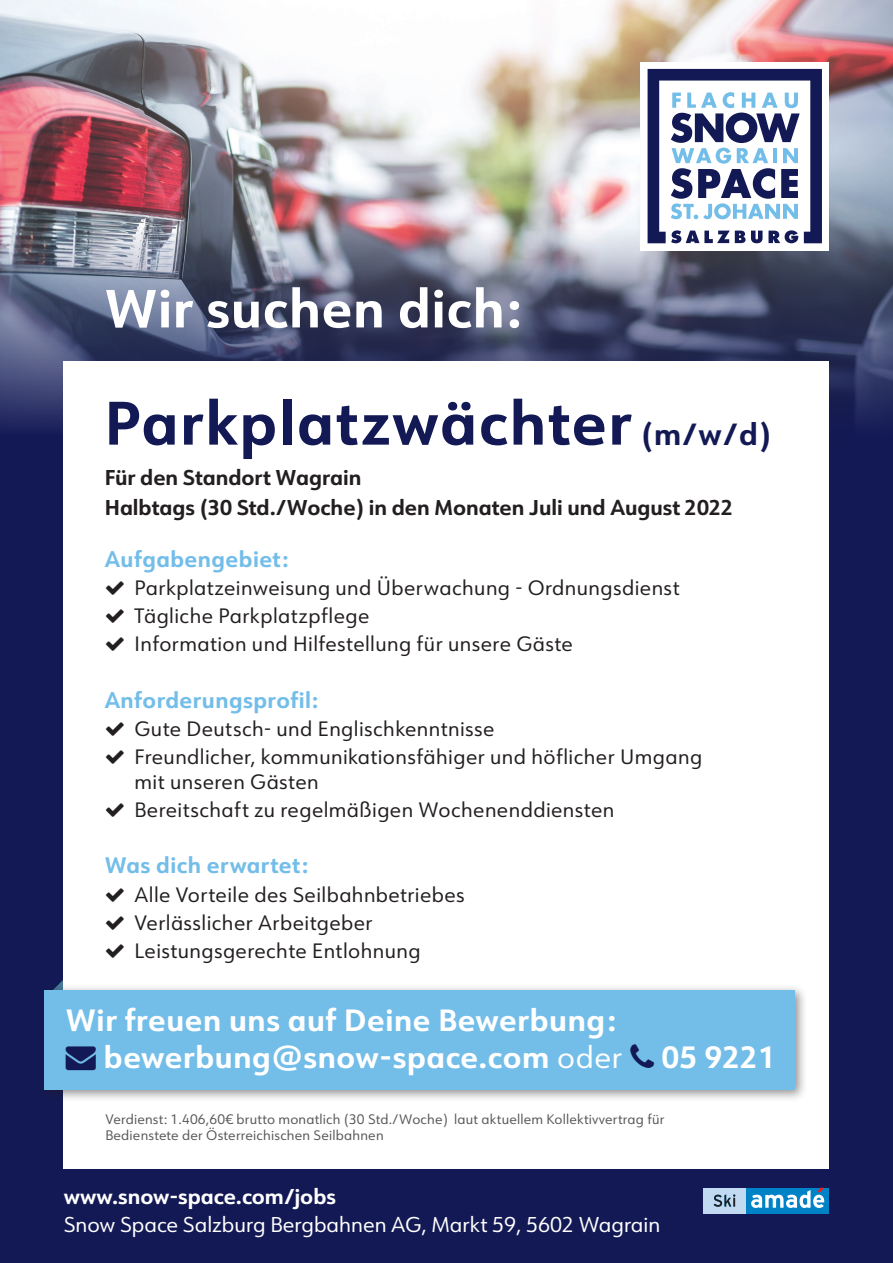
<style>
.page{position:relative;width:893px;height:1263px;background:#fff}
.page>*{position:absolute;margin:0;border:0;box-sizing:border-box;transform-origin:0 0}
.t1{font:700 60px "URW Form";letter-spacing:.03em;color:#131954}
.t2{font:700 52.5px "URW Form";letter-spacing:.015em;color:#fff}
.t3{font:700 30.15px "URW Form";letter-spacing:.02em;color:#fff}
.t4{font:700 21.9px "URW Form";letter-spacing:.02em;color:#73bde9}
.t5{font:700 21px/30px "URW Form";color:#231f20}
.t6{font:21px "URW Form";color:#fff}
.t7{font:700 21px "URW Form";color:#fff}
.t8{font:20.4px/28.2px "URW Form";letter-spacing:.02em;color:#231f20}
.t9{font:13.5px/16.2px "URW Form";letter-spacing:.015em;color:#57585a}
.s1{font-size:30px}
.s2{color:#131954}
.s3{font-weight:400}
</style>
<div class="page">
<div style="left:0;top:54px;width:893px;height:1209px;background:#131954"></div>
<img style="left:0;top:0;width:893px;height:446px">
<svg style="left:60px;top:975px;width:4px;height:8px"></svg>
<div style="left:64px;top:361px;width:765px;height:808px;background:#fff"></div>
<div style="left:640px;top:62px;width:189px;height:189px;background:#fff"></div>
<svg style="left:648px;top:69px;width:174px;height:174px"></svg>
<div style="left:703px;top:1188px;width:46px;height:25px;background:#c1daf1"></div>
<div style="left:746px;top:1188px;width:83px;height:25px;background:#0083c6"></div>
<svg style="left:751px;top:1188px;width:73px;height:20px"></svg>
<svg style="left:714px;top:1194px;width:21px;height:13px"></svg>
<div style="left:38px;top:983px;width:770px;height:119px;background:#231f20;opacity:.5"></div>
<div style="left:44px;top:990px;width:751px;height:99px;background:#73bde9"></div>
<svg style="left:106px;top:581px;width:18px;height:14px"></svg>
<svg style="left:106px;top:609px;width:18px;height:14px"></svg>
<svg style="left:106px;top:638px;width:18px;height:13px"></svg>
<svg style="left:106px;top:722px;width:18px;height:14px"></svg>
<svg style="left:106px;top:750px;width:18px;height:14px"></svg>
<svg style="left:106px;top:803px;width:18px;height:14px"></svg>
<svg style="left:106px;top:888px;width:18px;height:13px"></svg>
<svg style="left:106px;top:916px;width:18px;height:14px"></svg>
<svg style="left:106px;top:944px;width:18px;height:14px"></svg>
<h2 class="t2" style="left:105px;top:272px;width:418px">Wir suchen dich:</h2>
<h1 class="t1" style="left:105px;top:381px;width:668px">Parkplatzwächter <span class="s1">(m/w/d)</span></h1>
<p class="t5" style="left:105px;top:462px;width:630px">Für den Standort Wagrain<br>Halbtags (30 Std./Woche) in den Monaten Juli und August 2022</p>
<p class="t4" style="left:105px;top:543px;width:185px">Aufgabengebiet:</p>
<p class="t8" style="left:135px;top:573px;width:547px">Parkplatzeinweisung und Überwachung - Ordnungsdienst<br>Tägliche Parkplatzpflege<br>Information und Hilfestellung für unsere Gäste</p>
<p class="t4" style="left:105px;top:685px;width:215px">Anforderungsprofil:</p>
<p class="t8" style="left:135px;top:714px;width:569px">Gute Deutsch- und Englischkenntnisse<br>Freundlicher, kommunikationsfähiger und höflicher Umgang</p>
<p class="t8" style="left:135px;top:767px;width:481px">mit unseren Gästen<br>Bereitschaft zu regelmäßigen Wochenenddiensten</p>
<p class="t4" style="left:105px;top:850px;width:205px">Was dich erwartet:</p>
<p class="t8" style="left:135px;top:879px;width:332px">Alle Vorteile des Seilbahnbetriebes<br>Verlässlicher Arbeitgeber<br>Leistungsgerechte Entlohnung</p>
<h3 class="t3" style="left:66px;top:999px;width:551px">Wir freuen uns auf Deine Bewerbung:</h3>
<h3 class="t3" style="left:66px;top:1036px;width:558px"><span class="s2">→</span> bewerbung@snow-space.com <span class="s3">oder</span></h3>
<h3 class="t3" style="left:662px;top:1036px;width:115px">05 9221</h3>
<p class="t9" style="left:105px;top:1110px;width:561px">Verdienst: 1.406,60€ brutto monatlich (30 Std./Woche) laut aktuellem Kollektivvertrag für<br>Bedienstete der Österreichischen Seilbahnen</p>
<p class="t7" style="left:64px;top:1181px;width:274px">www.snow-space.com/jobs</p>
<p class="t6" style="left:64px;top:1210px;width:598px">Snow Space Salzburg Bergbahnen AG, Markt 59, 5602 Wagrain</p>
</div>
